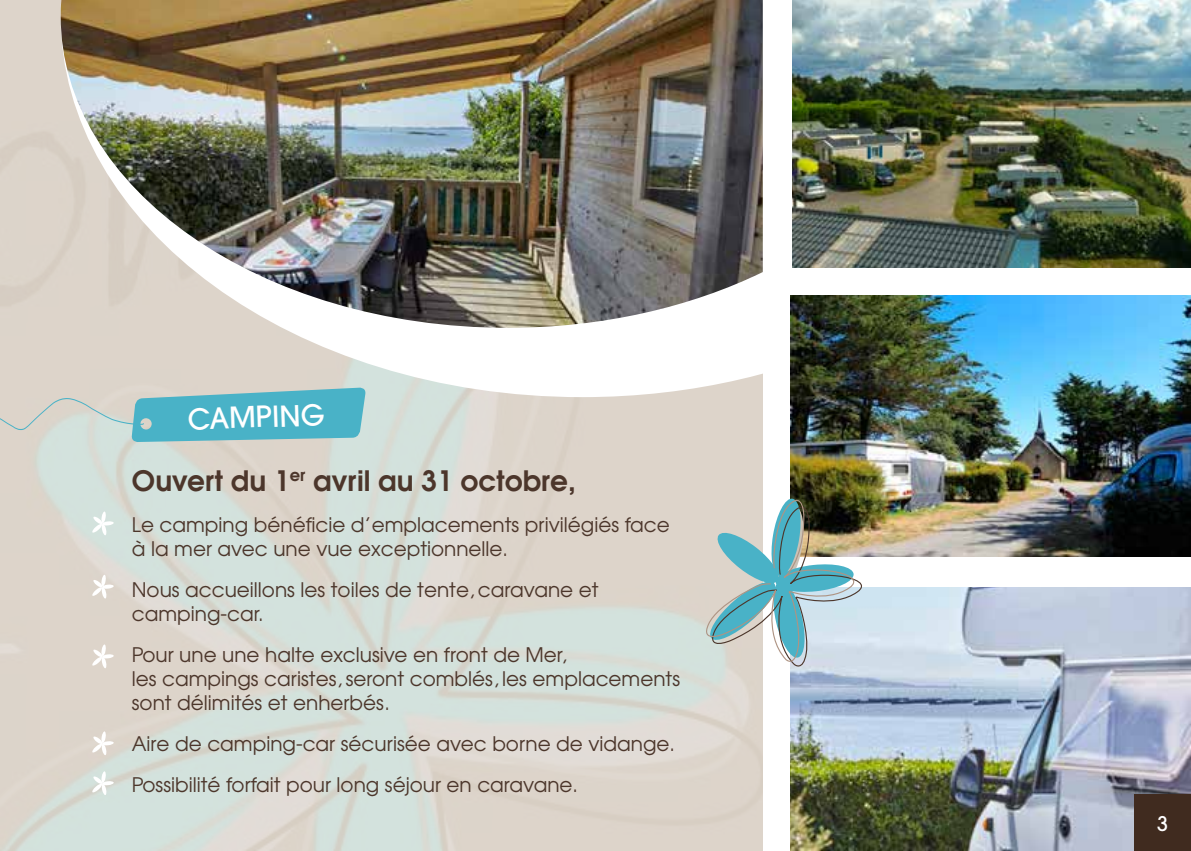
<style>
.page{position:relative;width:1191px;height:851px;background:#fff}
.page>*{position:absolute;margin:0;border:0;box-sizing:border-box;transform-origin:0 0}
.t1{font:500 28.8px "Avant Garde";color:#fff}
.t2{font:600 28px "Avant Garde";color:#4c362b}
.t3{font:20px/24px "Avant Garde";color:#4c362b}
.t4{font:500 20px "Avant Garde";color:#fff}
</style>
<div class="page">
<svg style="left:61px;top:267px;width:819px;height:130px"></svg>
<img style="left:61px;top:0;width:702px;height:328px">
<svg style="left:0;top:387px;width:366px;height:55px;background:#8dc3ca"></svg>
<img style="left:790px;top:587px;width:401px;height:263px">
<img style="left:791px;top:295px;width:400px;height:262px">
<img style="left:792px;top:0;width:399px;height:267px">
<img style="left:704px;top:431px;width:177px;height:241px">
<svg style="left:698px;top:490px;width:175px;height:177px;background:#a4bbba"></svg>
<div style="left:1134px;top:794px;width:57px;height:56px;background:#402b1f"></div>
<svg style="left:92px;top:511px;width:15px;height:24px"></svg>
<svg style="left:92px;top:574px;width:15px;height:24px"></svg>
<svg style="left:92px;top:644px;width:15px;height:24px"></svg>
<svg style="left:102px;top:740px;width:12px;height:5px"></svg>
<svg style="left:92px;top:731px;width:15px;height:24px"></svg>
<svg style="left:102px;top:780px;width:12px;height:5px"></svg>
<svg style="left:92px;top:771px;width:15px;height:24px"></svg>
<h1 class="t1" style="left:187px;top:401px;width:138px;rotate:-2deg">CAMPING</h1>
<h2 class="t2" style="left:132px;top:462px;width:445px">Ouvert du 1<sup>er</sup> avril au 31 octobre,</h2>
<p class="t3" style="left:132px;top:512px;width:539px">Le camping bénéficie d’emplacements privilégiés face à la mer avec une vue exceptionnelle.</p>
<p class="t3" style="left:132px;top:577px;width:468px">Nous accueillons les toiles de tente, caravane et camping-car.</p>
<p class="t3" style="left:132px;top:642px;width:550px">Pour une une halte exclusive en front de Mer,<br>les campings caristes, seront comblés, les emplacements sont délimités et enherbés.</p>
<p class="t3" style="left:132px;top:722px;width:545px;line-height:41px">Aire de camping-car sécurisée avec borne de vidange.<br>Possibilité forfait pour long séjour en caravane.</p>
<p class="t4" style="left:1157px;top:811px;width:13px">3</p>
</div>
